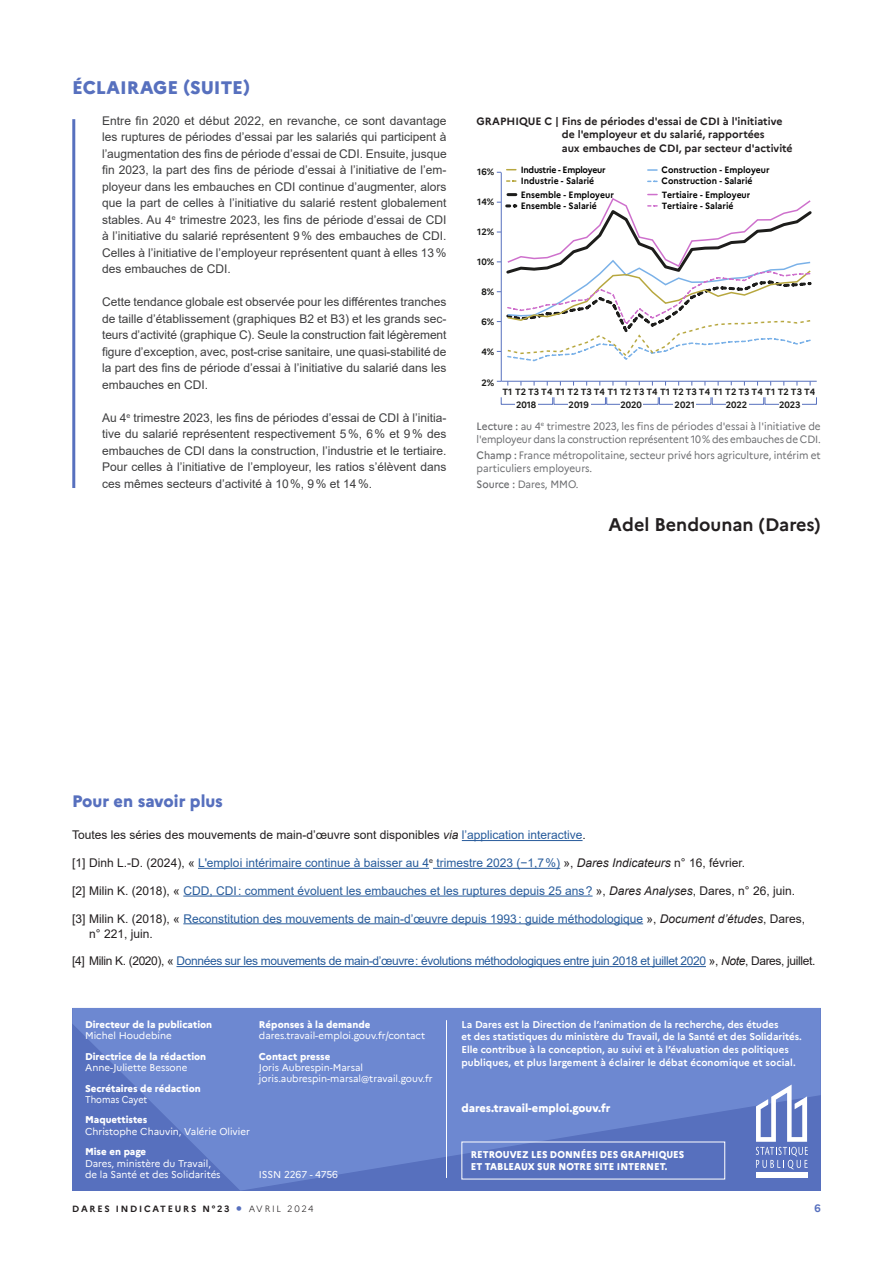
<style>
.page{position:relative;width:893px;height:1263px;background:#fff}
.page>*{position:absolute;margin:0;border:0;box-sizing:border-box;transform-origin:0 0}
.SIGNATURE{font:700 18px "Marianne";color:#231f20}
.t1{font:800 18px "Marianne";color:#5770be}
.t2{font:800 16.5px "Marianne";color:#5770be}
.ECLAIRAGE_TEXTE{font:12px/16.5px "Arial";color:#3e3e3f;text-align:justify}
.t3{font:12px/15px "Arial";color:#275b9b}
.t4{font:12px "Arial";letter-spacing:-.03em;color:#275b9b}
.t5{font:12px "Arial";color:#231f20}
.t6{font:800 11.25px "Marianne";color:#fff}
.DATA_NOTES_DU_DESSOU{font:10.5px/13.5px "Marianne";color:#6c6d70;scale:.95 1}
.DATA_TITRE{font:700 10.5px/13.5px "Marianne";color:#231f20}
.t7{font:700 10.5px "Marianne";color:#5770be}
.t8{font:700 9.75px/12.9px "Marianne";color:#fff}
.t9{font:9.75px/11.2px "Marianne";color:#fff}
.t10{font:800 9.75px "Marianne";color:#fff}
.t11{font:800 9.75px/12px "Marianne";color:#fff;scale:.95 1}
.t12{font:9.75px "Marianne";color:#fff;scale:.92 1}
.t13{font:700 9px/13.2px "Marianne";color:#000;scale:.96 1}
.t14{font:700 9px/12.5px "Marianne";letter-spacing:.005em;color:#1d1d1b}
.t15{font:700 9px "Marianne";letter-spacing:.2em;color:#231f20}
.t16{font:700 9px "Marianne";letter-spacing:-.035em;color:#000;scale:.96 1}
.t17{font:300 9px "Marianne";letter-spacing:.2em;color:#231f20}
.s1{font-weight:500}
.s2{font-style:italic}
.s3{color:#275b9b}
.s4{color:#231f20}
.s5{font-style:italic;color:#231f20}
.s6{font-size:21px;color:#5770be}
</style>
<div class="page">
<svg style="left:72px;top:1008px;width:749px;height:183px;background:#6781cb"></svg>
<hr style="left:446px;top:1020px;width:1px;height:158px;background:#fff">
<div style="left:756px;top:1173px;width:51px;height:5px;background:#fff"></div>
<svg style="left:756px;top:1084px;width:52px;height:86px"></svg>
<hr style="left:462px;top:840px;width:121px;height:1px;background:#275b9b">
<hr style="left:198px;top:868px;width:231px;height:1px;background:#275b9b">
<hr style="left:433px;top:868px;width:127px;height:1px;background:#275b9b">
<hr style="left:183px;top:896px;width:410px;height:1px;background:#275b9b">
<hr style="left:183px;top:923px;width:460px;height:1px;background:#275b9b">
<hr style="left:176px;top:966px;width:530px;height:1px;background:#275b9b">
<hr style="left:72px;top:119px;width:3px;height:369px;background:#5770be">
<hr style="left:501px;top:172px;width:1px;height:209px;background:#5770be">
<hr style="left:501px;top:381px;width:316px;height:1px;background:#5770be">
<svg style="left:648px;top:169px;width:9px;height:2px"></svg>
<svg style="left:507px;top:180px;width:9px;height:2px"></svg>
<svg style="left:497px;top:193px;width:315px;height:169px"></svg>
<p class="t1" style="left:72px;top:73px;width:179px">ÉCLAIRAGE (SUITE)</p>
<p class="ECLAIRAGE_TEXTE" style="left:102px;top:112px;width:346px">Entre fin 2020 et début 2022, en revanche, ce sont davantage les ruptures de périodes d’essai par les salariés qui participent à l’augmentation des fins de période d’essai de CDI. Ensuite, jusque fin 2023, la part des fins de période d’essai à l’initiative de l’em&shy;ployeur dans les embauches en CDI continue d’augmenter, alors que la part de celles à l’initiative du salarié restent globalement stables. Au 4<sup>e</sup> trimestre 2023, les fins de période d’essai de CDI à l’initiative du salarié représentent 9% des embauches de CDI.<br>Celles à l’initiative de l’employeur représentent quant à elles 13% des embauches de CDI.</p>
<p class="ECLAIRAGE_TEXTE" style="left:102px;top:294px;width:346px">Cette tendance globale est observée pour les différentes tranches de taille d’établissement (graphiques B2 et B3) et les grands sec&shy;teurs d’activité (graphique C). Seule la construction fait légèrement figure d’exception, avec, post-crise sanitaire, une quasi-stabilité de la part des fins de période d’essai à l’initiative du salarié dans les embauches en CDI.</p>
<p class="ECLAIRAGE_TEXTE" style="left:102px;top:409px;width:346px">Au 4<sup>e</sup> trimestre 2023, les fins de périodes d’essai de CDI à l’initia&shy;tive du salarié représentent respectivement 5%, 6% et 9% des embauches de CDI dans la construction, l’industrie et le tertiaire.<br>Pour celles à l’initiative de l’employeur, les ratios s’élèvent dans ces mêmes secteurs d’activité à 10%, 9% et 14%.</p>
<p class="DATA_TITRE" style="left:562px;top:113px;width:232px;text-indent:-85px">GRAPHIQUE C | Fins de périodes d'essai de CDI à l'initiative de l'employeur et du salarié, rapportées<br>aux embauches de CDI, par secteur d'activité</p>
<p class="t14" style="left:477px;top:165px;width:19px">16%</p>
<p class="t14" style="left:477px;top:195px;width:19px">14%</p>
<p class="t14" style="left:477px;top:225px;width:19px">12%</p>
<p class="t14" style="left:477px;top:255px;width:19px">10%</p>
<p class="t14" style="left:481px;top:285px;width:14px">8%</p>
<p class="t14" style="left:481px;top:315px;width:14px">6%</p>
<p class="t14" style="left:481px;top:345px;width:14px">4%</p>
<p class="t16" style="left:521px;top:162px;width:90px">Industrie - Employeur</p>
<p class="t13" style="left:662px;top:162px;width:114px">Construction - Employeur</p>
<p class="t13" style="left:521px;top:198px;width:81px">Ensemble - Salarié</p>
<p class="t13" style="left:521px;top:173px;width:78px">Industrie - Salarié</p>
<p class="t13" style="left:662px;top:174px;width:96px">Construction - Salarié<br>Tertiaire - Employeur</p>
<p class="t13" style="left:662px;top:198px;width:76px">Tertiaire - Salarié</p>
<p class="t13" style="left:521px;top:187px;width:98px">Ensemble - Employeur</p>
<p class="t14" style="left:481px;top:375px;width:14px">2%</p>
<p class="t14" style="left:516px;top:385px;width:301px;text-indent:-14px">T1 T2 T3 T4 T1 T2 T3 T4 T1 T2 T3 T4 T1 T2 T3 T4 T1 T2 T3 T4 T1 T2 T3 T4<br>2018</p>
<p class="t14" style="left:569px;top:397px;width:22px">2019</p>
<p class="t14" style="left:620px;top:397px;width:23px">2020</p>
<p class="t14" style="left:675px;top:397px;width:22px">2021</p>
<p class="t14" style="left:726px;top:397px;width:23px">2022</p>
<p class="t14" style="left:779px;top:397px;width:23px">2023</p>
<p class="DATA_NOTES_DU_DESSOU" style="left:477px;top:418px;width:364px"><span class="s1">Lecture :</span> au 4<sup>e</sup> trimestre 2023, les fins de périodes d'essai à l'initiative de l'employeur dans la construction représentent 10% des embauches de CDI.</p>
<p class="DATA_NOTES_DU_DESSOU" style="left:477px;top:448px;width:364px"><span class="s1">Champ :</span> France métropolitaine, secteur privé hors agriculture, intérim et particuliers employeurs.</p>
<p class="DATA_NOTES_DU_DESSOU" style="left:477px;top:477px;width:109px"><span class="s1">Source :</span> Dares, MMO.</p>
<p class="SIGNATURE" style="left:609px;top:511px;width:214px">Adel Bendounan (Dares)</p>
<p class="t2" style="left:72px;top:789px;width:152px">Pour en savoir plus</p>
<p class="t5" style="left:72px;top:827px;width:515px">Toutes les séries des mouvements de main-d’œuvre sont disponibles <span class="s2">via</span> <span class="s3">l’application interactive</span>.</p>
<p class="t3" style="left:72px;top:855px;width:674px"><span class="s4">[1] Dinh L.-D. (2024), «</span> L'emploi intérimaire continue à baisser au 4<sup>e</sup> trimestre 2023 (−1,7%) <span class="s4">»,</span> <span class="s5">Dares Indicateurs</span> <span class="s4">n° 16, février.</span></p>
<p class="t3" style="left:72px;top:883px;width:724px"><span class="s4">[2] Milin K. (2018), «</span> CDD, CDI: comment évoluent les embauches et les ruptures depuis 25 ans? <span class="s4">»,</span> <span class="s5">Dares Analyses</span><span class="s4">, Dares, n° 26, juin.</span></p>
<p class="t3" style="left:89px;top:911px;width:717px;text-indent:-17px"><span class="s4">[3] Milin K. (2018), «</span> Reconstitution des mouvements de main-d’œuvre depuis 1993: guide méthodologique <span class="s4">»,</span> <span class="s5">Document d’études</span><span class="s4">, Dares, n° 221, juin.</span></p>
<p class="t4" style="left:72px;top:953px;width:745px"><span class="s4">[4] Milin K. (2020), «</span> Données sur les mouvements de main-d’œuvre: évolutions méthodologiques entre juin 2018 et juillet 2020 <span class="s4">»,</span> <span class="s5">Note</span><span class="s4">, Dares, juillet.</span></p>
<p class="t10" style="left:85px;top:1017px;width:129px">Directeur de la publication</p>
<p class="t9" style="left:85px;top:1029px;width:88px">Michel Houdebine</p>
<p class="t10" style="left:85px;top:1049px;width:123px">Directrice de la rédaction</p>
<p class="t9" style="left:85px;top:1061px;width:104px">Anne-Juliette Bessone</p>
<p class="t10" style="left:85px;top:1080px;width:117px">Secrétaires de rédaction</p>
<p class="t12" style="left:85px;top:1092px;width:69px">Thomas Cayet</p>
<p class="t10" style="left:85px;top:1112px;width:64px">Maquettistes</p>
<p class="t9" style="left:85px;top:1125px;width:166px">Christophe Chauvin, Valérie Olivier</p>
<p class="t10" style="left:85px;top:1144px;width:63px">Mise en page</p>
<p class="t9" style="left:85px;top:1157px;width:137px">Dares, ministère du Travail, de la Santé et des Solidarités</p>
<p class="t10" style="left:259px;top:1017px;width:113px">Réponses à la demande</p>
<p class="t9" style="left:259px;top:1029px;width:168px">dares.travail-emploi.gouv.fr/contact</p>
<p class="t10" style="left:259px;top:1049px;width:73px">Contact presse</p>
<p class="t9" style="left:259px;top:1061px;width:175px">Joris Aubrespin-Marsal joris.aubrespin-marsal@travail.gouv.fr</p>
<p class="t9" style="left:259px;top:1168px;width:81px">ISSN 2267 - 4756</p>
<p class="t8" style="left:461px;top:1017px;width:342px">La Dares est la Direction de l’animation de la recherche, des études<br>et des statistiques du ministère du Travail, de la Santé et des Solidarités.<br>Elle contribue à la conception, au suivi et à l’évaluation des politiques publiques, et plus largement à éclairer le débat économique et social.</p>
<p class="t6" style="left:461px;top:1100px;width:150px">dares.travail-emploi.gouv.fr</p>
<p class="t11" style="left:471px;top:1148px;width:226px">RETROUVEZ LES DONNÉES DES GRAPHIQUES<br>ET TABLEAUX SUR NOTRE SITE INTERNET.</p>
<p class="t15" style="left:72px;top:1202px;width:159px">DARES INDICATEURS N°23</p>
<p class="t17" style="left:236px;top:1202px;width:80px"><span class="s6">•</span> AVRIL 2024</p>
<p class="t7" style="left:814px;top:1200px;width:8px">6</p>
</div>
